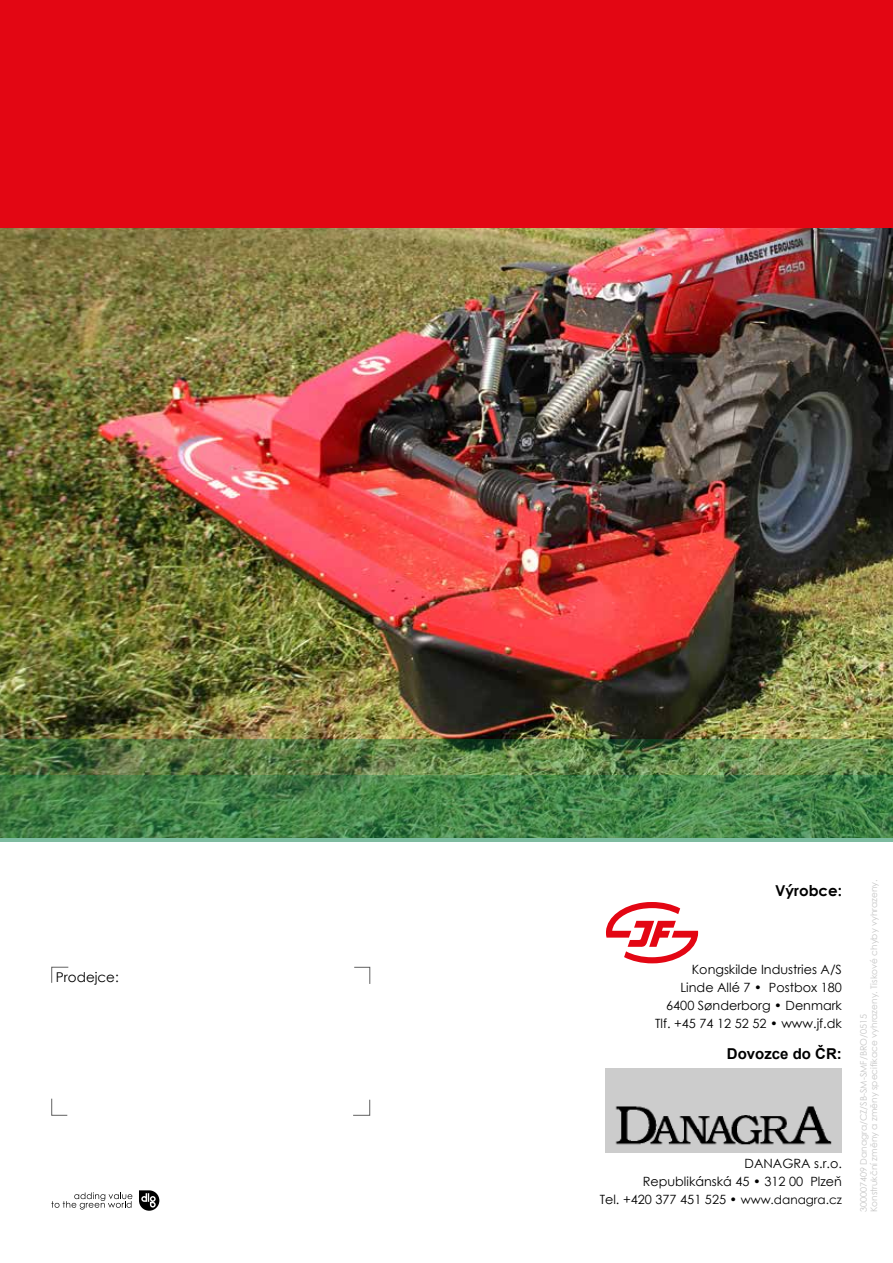
<style>
.page{position:relative;width:893px;height:1263px;background:#fff}
.page>*{position:absolute;margin:0;border:0;box-sizing:border-box;transform-origin:0 0}
.t1{font:700 15px "Arial";color:#000}
.t2{font:700 15px "Century Gothic";color:#000}
.t3{font:13.5px "Century Gothic";color:#000}
.t4{font:12.75px/18px "Century Gothic";color:#000;text-align:right}
.t5{font:9px/10.5px "Century Gothic";color:#c6c6c6}
.s1{font-size:12px}
</style>
<div class="page">
<img style="left:0;top:227px;width:893px;height:513px">
<img style="left:0;top:740px;width:893px;height:36px">
<svg style="left:0;top:776px;width:893px;height:66px;background:#47854c"></svg>
<div style="left:0;top:0;width:893px;height:227px;background:#e30613"></div>
<svg style="left:606px;top:902px;width:92px;height:61px"></svg>
<svg style="left:51px;top:1192px;width:81px;height:17px"></svg>
<svg style="left:139px;top:1190px;width:20px;height:21px"></svg>
<svg style="left:51px;top:966px;width:18px;height:17px"></svg>
<svg style="left:353px;top:1099px;width:17px;height:17px"></svg>
<svg style="left:51px;top:1098px;width:17px;height:18px"></svg>
<svg style="left:354px;top:966px;width:17px;height:18px"></svg>
<img style="left:606px;top:1068px;width:236px;height:84px">
<p class="t3" style="left:56px;top:967px;width:64px">Prodejce:</p>
<p class="t2" style="left:775px;top:879px;width:68px">Výrobce:</p>
<p class="t4" style="left:655px;top:960px;width:188px">Kongskilde Industries A/S<br>Linde Allé 7 • Postbox 180<br>6400 Sønderborg • Denmark<br>Tlf. +45 74 12 52 52 • www.jf.dk</p>
<p class="t1" style="left:727px;top:1044px;width:117px">Dovozce do ČR:</p>
<p class="t4" style="left:600px;top:1154px;width:244px">DANAGRA s.r.o.<br>Republikánská 45 • 312 00 Plzeň<br>Tel. +420 377 451 525 • <span class="s1">www.danagra.cz</span></p>
<p class="t5" style="left:858px;top:1212px;width:334px;rotate:-90deg">300007409 Danagra/CZ/SB-SM-SMF/BRO/0515<br>Konstrukční změny a změny specifikace vyhrazeny. Tiskové chyby vyhrazeny.</p>
</div>
